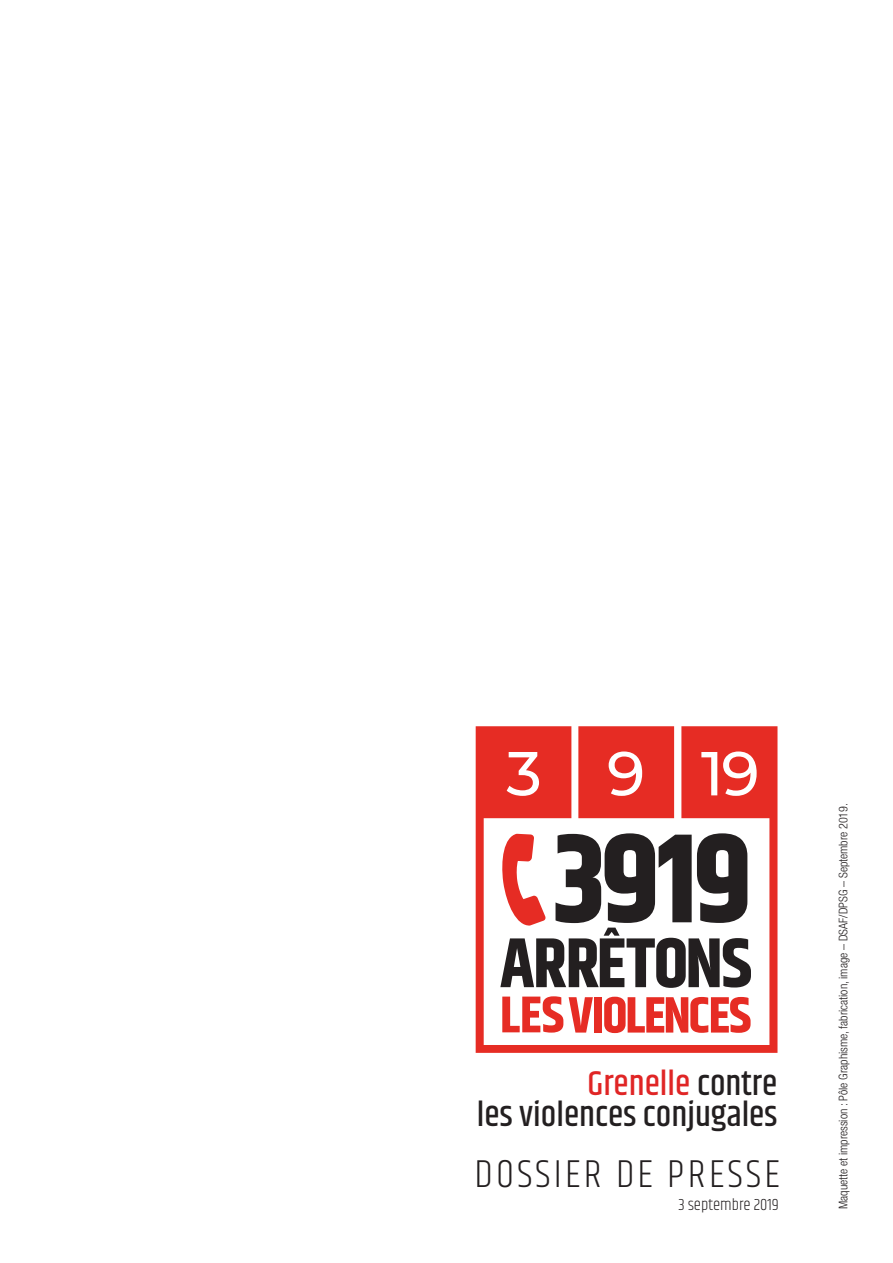
<style>
.page{position:relative;width:893px;height:1263px;background:#fff}
.page>*{position:absolute;margin:0;border:0;box-sizing:border-box;transform-origin:0 0}
.t1{font:300 40.05px "Khand";letter-spacing:.08em;color:#231f20}
.t2{font:500 34.95px/30.9px "Khand";color:#231f20;text-align:right}
.t3{font:300 16.5px "Khand";color:#231f20}
.t4{font:300 condensed 12px "Helvetica Neue LT Com";color:#231f20}
.s1{color:#e02525}
</style>
<div class="page">
<svg style="left:476px;top:726px;width:301px;height:327px;fill:#e62c24"></svg>
<svg style="left:729px;top:756px;width:20px;height:17px"></svg>
<svg style="left:500px;top:833px;width:251px;height:155px"></svg>
<svg style="left:569px;top:997px;width:24px;height:35px"></svg>
<div style="left:594px;top:997px;width:8px;height:35px;background:#e62c24"></div>
<svg style="left:604px;top:997px;width:147px;height:36px"></svg>
<svg style="left:502px;top:996px;width:61px;height:36px"></svg>
<h2 class="t2" style="left:477px;top:1071px;width:302px"><span class="s1">Grenelle</span> contre<br>les violences conjugales</h2>
<h1 class="t1" style="left:475px;top:1150px;width:307px">DOSSIER DE PRESSE</h1>
<h3 class="t3" style="left:679px;top:1195px;width:102px">3 septembre 2019</h3>
<p class="t4" style="left:839px;top:1209px;width:407px;rotate:-90deg">Maquette et impression : Pôle Graphisme, fabrication, image – DSAF/DPSG – Septembre 2019.</p>
</div>
